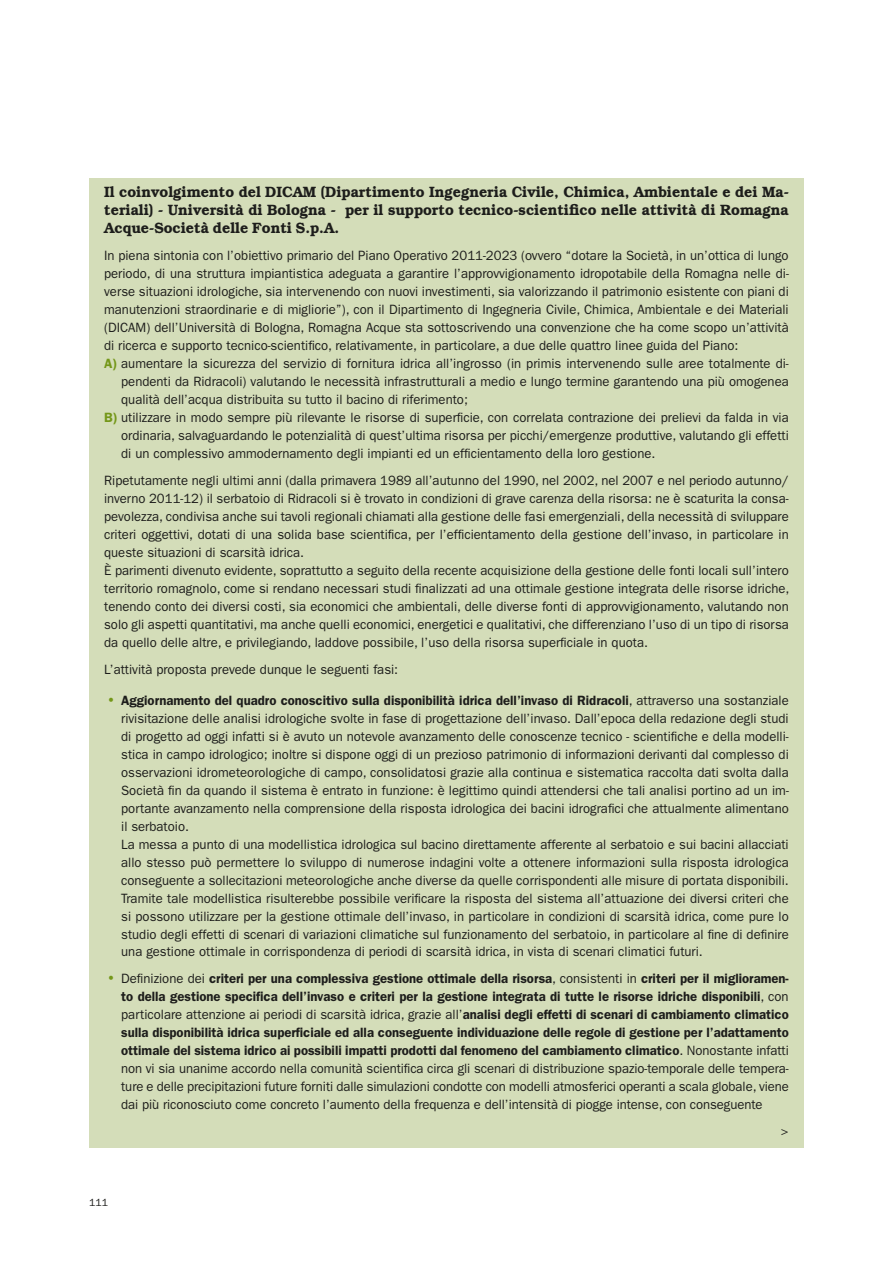
<style>
.page{position:relative;width:893px;height:1263px;background:#fff}
.page>*{position:absolute;margin:0;border:0;box-sizing:border-box;transform-origin:0 0}
.t1{font:600 15px/18px "Bookman Std";color:#1d1d1b;text-align:justify;scale:.95 1}
.t2{font:13.5px/18px "ITC Franklin Gothic Std";color:#1d1d1b}
.t3{font:10.5px "ITC Franklin Gothic Std";color:#1d1d1b}
.s1{font-weight:600;color:#749719}
.s2{font-size:24px;color:#749719}
.s3{font-weight:600}
</style>
<div class="page">
<div style="left:89px;top:179px;width:715px;height:969px;background:#d4ddb9"></div>
<p class="t1" style="left:104px;top:183px;width:722px">Il coinvolgimento del DICAM (Dipartimento Ingegneria Civile, Chimica, Ambientale e dei Ma&shy;teriali) - Università di Bologna - per il supporto tecnico-scientifico nelle attività di Romagna Acque-Società delle Fonti S.p.A.</p>
<p class="t2" style="left:104px;top:247px;width:686px">In piena sintonia con l’obiettivo primario del Piano Operativo 2011-2023 (ovvero “dotare la Società, in un’ottica di lungo</p>
<p class="t2" style="left:104px;top:265px;width:686px">periodo, di una struttura impiantistica adeguata a garantire l’approvvigionamento idropotabile della Romagna nelle di-</p>
<p class="t2" style="left:104px;top:283px;width:686px">verse situazioni idrologiche, sia intervenendo con nuovi investimenti, sia valorizzando il patrimonio esistente con piani di</p>
<p class="t2" style="left:104px;top:301px;width:686px">manutenzioni straordinarie e di migliorie”), con il Dipartimento di Ingegneria Civile, Chimica, Ambientale e dei Materiali</p>
<p class="t2" style="left:104px;top:319px;width:686px">(DICAM) dell’Università di Bologna, Romagna Acque sta sottoscrivendo una convenzione che ha come scopo un’attività</p>
<p class="t2" style="left:104px;top:337px;width:636px">di ricerca e supporto tecnico-scientifico, relativamente, in particolare, a due delle quattro linee guida del Piano:</p>
<p class="t2" style="left:104px;top:355px;width:686px"><span class="s1">A)</span> aumentare la sicurezza del servizio di fornitura idrica all’ingrosso (in primis intervenendo sulle aree totalmente di-</p>
<p class="t2" style="left:121px;top:373px;width:669px">pendenti da Ridracoli) valutando le necessità infrastrutturali a medio e lungo termine garantendo una più omogenea</p>
<p class="t2" style="left:121px;top:391px;width:348px">qualità dell’acqua distribuita su tutto il bacino di riferimento;</p>
<p class="t2" style="left:104px;top:409px;width:686px"><span class="s1">B)</span> utilizzare in modo sempre più rilevante le risorse di superficie, con correlata contrazione dei prelievi da falda in via</p>
<p class="t2" style="left:121px;top:427px;width:669px">ordinaria, salvaguardando le potenzialità di quest’ultima risorsa per picchi/emergenze produttive, valutando gli effetti</p>
<p class="t2" style="left:121px;top:445px;width:536px">di un complessivo ammodernamento degli impianti ed un efficientamento della loro gestione.</p>
<p class="t2" style="left:104px;top:472px;width:687px">Ripetutamente negli ultimi anni (dalla primavera 1989 all’autunno del 1990, nel 2002, nel 2007 e nel periodo autunno/ inverno 2011-12) il serbatoio di Ridracoli si è trovato in condizioni di grave carenza della risorsa: ne è scaturita la consa&shy;pevolezza, condivisa anche sui tavoli regionali chiamati alla gestione delle fasi emergenziali, della necessità di sviluppare criteri oggettivi, dotati di una solida base scientifica, per l’efficientamento della gestione dell’invaso, in particolare in queste situazioni di scarsità idrica.<br>È parimenti divenuto evidente, soprattutto a seguito della recente acquisizione della gestione delle fonti locali sull’intero territorio romagnolo, come si rendano necessari studi finalizzati ad una ottimale gestione integrata delle risorse idriche, tenendo conto dei diversi costi, sia economici che ambientali, delle diverse fonti di approvvigionamento, valutando non solo gli aspetti quantitativi, ma anche quelli economici, energetici e qualitativi, che differenziano l’uso di un tipo di risorsa da quello delle altre, e privilegiando, laddove possibile, l’uso della risorsa superficiale in quota.</p>
<p class="t2" style="left:104px;top:661px;width:296px">L’attività proposta prevede dunque le seguenti fasi:</p>
<p class="t2" style="left:121px;top:691px;width:669px;text-indent:-17px"><span class="s2">•</span> <span class="s3">Aggiornamento del quadro conoscitivo sulla disponibilità idrica dell’invaso di Ridracoli</span>, attraverso una sostanziale rivisitazione delle analisi idrologiche svolte in fase di progettazione dell’invaso. Dall’epoca della redazione degli studi di progetto ad oggi infatti si è avuto un notevole avanzamento delle conoscenze tecnico - scientifiche e della modelli&shy;stica in campo idrologico; inoltre si dispone oggi di un prezioso patrimonio di informazioni derivanti dal complesso di osservazioni idrometeorologiche di campo, consolidatosi grazie alla continua e sistematica raccolta dati svolta dalla Società fin da quando il sistema è entrato in funzione: è legittimo quindi attendersi che tali analisi portino ad un im&shy;portante avanzamento nella comprensione della risposta idrologica dei bacini idrografici che attualmente alimentano il serbatoio.<br>La messa a punto di una modellistica idrologica sul bacino direttamente afferente al serbatoio e sui bacini allacciati allo stesso può permettere lo sviluppo di numerose indagini volte a ottenere informazioni sulla risposta idrologica conseguente a sollecitazioni meteorologiche anche diverse da quelle corrispondenti alle misure di portata disponibili.<br>Tramite tale modellistica risulterebbe possibile verificare la risposta del sistema all’attuazione dei diversi criteri che si possono utilizzare per la gestione ottimale dell’invaso, in particolare in condizioni di scarsità idrica, come pure lo studio degli effetti di scenari di variazioni climatiche sul funzionamento del serbatoio, in particolare al fine di definire una gestione ottimale in corrispondenza di periodi di scarsità idrica, in vista di scenari climatici futuri.</p>
<p class="t2" style="left:121px;top:969px;width:669px;text-align:justify;text-indent:-17px"><span class="s2">•</span> Definizione dei <span class="s3">criteri per una complessiva gestione ottimale della risorsa</span>, consistenti in <span class="s3">criteri per il miglioramen&shy;to della gestione specifica dell’invaso e criteri per la gestione integrata di tutte le risorse idriche disponibili</span>, con particolare attenzione ai periodi di scarsità idrica, grazie all’<span class="s3">analisi degli effetti di scenari di cambiamento climatico sulla disponibilità idrica superficiale ed alla conseguente individuazione delle regole di gestione per l’adattamento ottimale del sistema idrico ai possibili impatti prodotti dal fenomeno del cambiamento climatico</span>. Nonostante infatti non vi sia unanime accordo nella comunità scientifica circa gli scenari di distribuzione spazio-temporale delle tempera&shy;ture e delle precipitazioni future forniti dalle simulazioni condotte con modelli atmosferici operanti a scala globale, viene dai più riconosciuto come concreto l’aumento della frequenza e dell’intensità di piogge intense, con conseguente</p>
<p class="t2" style="left:781px;top:1122px;width:9px">&gt;</p>
<p class="t3" style="left:89px;top:1196px;width:20px">111</p>
</div>
